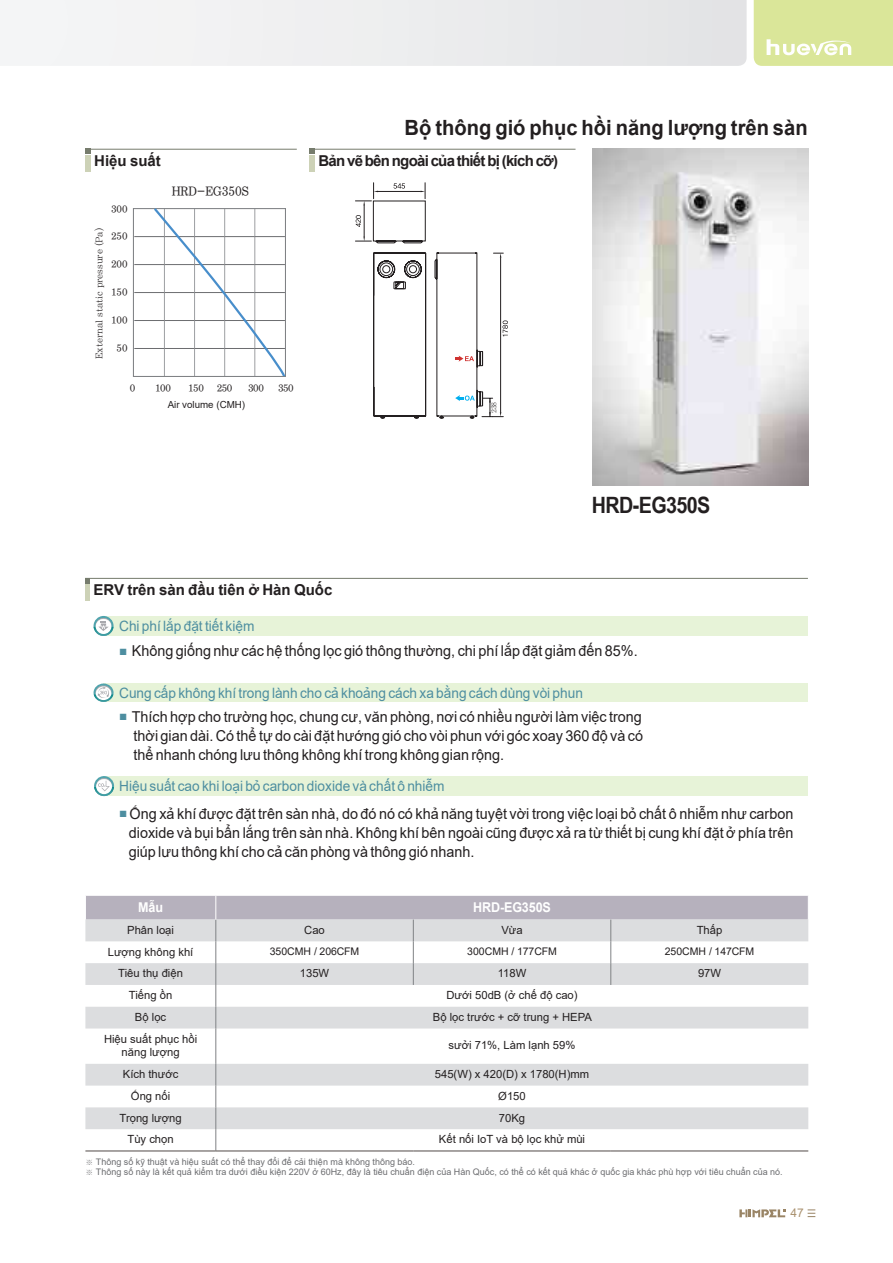
<style>
.page{position:relative;width:893px;height:1263px;background:#fff}
.page>*{position:absolute;margin:0;border:0;box-sizing:border-box;transform-origin:0 0}
.t1{font:700 22.5px "Arial Narrow";letter-spacing:-.025em;color:#231f20;scale:1.07 1}
.t2{font:700 21px "Arial";color:#231f20;scale:.96 1}
.t3{font:15px/19px "Arial";color:#231f20;text-align:justify;scale:.96 1}
.t4{font:700 15px "Arial";color:#231f20}
.t5{font:700 15px "Arial";letter-spacing:-.05em;color:#231f20}
.t6{font:14.25px "Arial";color:#4d8ea0;scale:.96 1}
.t7{font:700 13.5px "Arial";letter-spacing:-.01em;color:#fff;scale:.93 1}
.t8{font:12.75px "YDVY Mj O34";color:#231f20;scale:.93 1}
.t9{font:12px "Arial";color:#aa9270}
.t10{font:11.25px/13.5px "Arial";color:#231f20;text-align:center}
.t11{font:10.5px "Arial";letter-spacing:-.005em;color:#231f20}
.t12{font:9.75px "YDVY Mj O34";color:#231f20}
.t13{font:9.75px "YDVY Mj O33";color:#231f20}
.t14{font:9.75px "Arial";color:#231f20}
.t15{font:9px/10.8px "Arial";color:#6c6d70}
.t16{font:7.2px "YDVY Mj O33";color:#231f20;scale:.93 1}
.s1{font-weight:700;font-size:13.5px;color:#4d8ea0}
.s2{font-family:"YDVY Mj O32"}
</style>
<div class="page">
<img style="left:593px;top:149px;width:215px;height:337px">
<svg style="left:739px;top:1209px;width:46px;height:8px"></svg>
<svg style="left:808px;top:1209px;width:7px;height:8px"></svg>
<hr style="left:85px;top:149px;width:212px;height:1px;background:#767c6d">
<svg style="left:85px;top:150px;width:5px;height:4px"></svg>
<div style="left:85px;top:155px;width:5px;height:17px;background:#cdd2b7"></div>
<hr style="left:85px;top:578px;width:723px;height:1px;background:#767c6d">
<svg style="left:85px;top:579px;width:5px;height:4px"></svg>
<div style="left:85px;top:585px;width:5px;height:16px;background:#cdd2b7"></div>
<hr style="left:309px;top:149px;width:266px;height:1px;background:#767c6d">
<svg style="left:309px;top:150px;width:5px;height:4px"></svg>
<div style="left:309px;top:155px;width:5px;height:17px;background:#cdd2b7"></div>
<hr style="left:134px;top:236px;width:30px;height:1px;background:#6c6d70">
<hr style="left:134px;top:264px;width:30px;height:1px;background:#6c6d70">
<hr style="left:134px;top:292px;width:30px;height:1px;background:#6c6d70">
<hr style="left:134px;top:320px;width:30px;height:1px;background:#6c6d70">
<hr style="left:134px;top:348px;width:30px;height:1px;background:#6c6d70">
<div style="left:133px;top:208px;width:153px;height:169px;border:1px solid #808285"></div>
<svg style="left:85px;top:1028px;width:723px;height:101px"></svg>
<hr style="left:216px;top:1028px;width:1px;height:36px;background:#808285">
<svg style="left:216px;top:1064px;width:1px;height:86px"></svg>
<svg style="left:85px;top:896px;width:724px;height:132px"></svg>
<hr style="left:85px;top:1150px;width:131px;height:1px;background:#524a47">
<hr style="left:216px;top:1150px;width:197px;height:1px;background:#524a47">
<hr style="left:413px;top:1150px;width:198px;height:1px;background:#524a47">
<hr style="left:611px;top:1150px;width:197px;height:1px;background:#524a47">
<svg style="left:153px;top:208px;width:132px;height:169px"></svg>
<svg style="left:355px;top:183px;width:71px;height:60px"></svg>
<svg style="left:373px;top:253px;width:135px;height:165px"></svg>
<div style="left:103px;top:616px;width:705px;height:20px;background:#e7f3d8"></div>
<svg style="left:94px;top:616px;width:20px;height:20px"></svg>
<svg style="left:94px;top:618px;width:18px;height:18px"></svg>
<div style="left:103px;top:683px;width:705px;height:19px;background:#e7f3d8"></div>
<svg style="left:94px;top:683px;width:20px;height:19px"></svg>
<svg style="left:94px;top:685px;width:18px;height:17px"></svg>
<div style="left:103px;top:776px;width:705px;height:20px;background:#e7f3d8"></div>
<svg style="left:94px;top:776px;width:20px;height:20px"></svg>
<svg style="left:94px;top:778px;width:18px;height:18px"></svg>
<svg style="left:0;top:0;width:747px;height:66px"></svg>
<svg style="left:754px;top:0;width:139px;height:66px;background:#dce79f"></svg>
<p class="t4" style="left:94px;top:150px;width:68px">Hiệu suất</p>
<p class="t12" style="left:111px;top:202px;width:18px">300</p>
<p class="t12" style="left:111px;top:230px;width:18px">250</p>
<p class="t12" style="left:111px;top:258px;width:18px">200</p>
<p class="t12" style="left:111px;top:286px;width:18px">150</p>
<p class="t12" style="left:111px;top:314px;width:18px">100</p>
<p class="t12" style="left:117px;top:342px;width:12px">50</p>
<p class="t13" style="left:93px;top:359px;width:133px;rotate:-90deg">External static pressure (Pa)</p>
<p class="t8" style="left:172px;top:182px;width:84px">HRD-EG350S</p>
<p class="t12" style="left:130px;top:382px;width:7px">0</p>
<p class="t12" style="left:155px;top:382px;width:17px">100</p>
<p class="t12" style="left:188px;top:382px;width:17px">150</p>
<p class="t12" style="left:217px;top:382px;width:17px">250</p>
<p class="t12" style="left:248px;top:382px;width:17px">300</p>
<p class="t12" style="left:278px;top:382px;width:17px">350</p>
<p class="t14" style="left:168px;top:398px;width:79px">Air volume (CMH)</p>
<p class="t2" style="left:405px;top:113px;width:421px">Bộ thông gió phục hồi năng lượng trên sàn</p>
<p class="t5" style="left:318px;top:150px;width:241px">Bản vẽ bên ngoài của thiết bị (kích cỡ)</p>
<p class="t16" style="left:489px;top:413px;width:14px;rotate:-90deg">238</p>
<p class="t1" style="left:592px;top:488px;width:112px">HRD-EG350S</p>
<p class="t4" style="left:94px;top:579px;width:240px">ERV trên sàn đầu tiên ở Hàn Quốc</p>
<p class="t6" style="left:119px;top:616px;width:142px">Chi phí lắp đặt tiết kiệm</p>
<p class="t3" style="left:119px;top:641px;width:542px"><span class="s1">■</span> Không giống như các hệ thống lọc gió thông thường, chi phí lắp đặt giảm đến 85%.</p>
<p class="t6" style="left:119px;top:683px;width:485px">Cung cấp không khí trong lành cho cả khoảng cách xa bằng cách dùng vòi phun</p>
<p class="t3" style="left:119px;top:707px;width:546px"><span class="s1">■</span> Thích hợp cho trường học, chung cư, văn phòng, nơi có nhiều người làm việc trong</p>
<p class="t3" style="left:134px;top:726px;width:532px">thời gian dài. Có thể tự do cài đặt hướng gió cho vòi phun với góc xoay 360 độ và có</p>
<p class="t3" style="left:134px;top:745px;width:388px">thể nhanh chóng lưu thông không khí trong không gian rộng.</p>
<p class="t6" style="left:119px;top:777px;width:340px">Hiệu suất cao khi loại bỏ carbon dioxide và chất ô nhiễm</p>
<p class="t3" style="left:129px;top:804px;width:694px;text-indent:-10px"><span class="s1">■</span> Ống xả khí được đặt trên sàn nhà, do đó nó có khả năng tuyệt vời trong việc loại bỏ chất ô nhiễm như carbon dioxide và bụi bẩn lắng trên sàn nhà. Không khí bên ngoài cũng được xả ra từ thiết bị cung khí đặt ở phía trên giúp lưu thông khí cho cả căn phòng và thông gió nhanh.</p>
<p class="t7" style="left:138px;top:897px;width:28px">Mẫu</p>
<p class="t7" style="left:473px;top:897px;width:85px">HRD-EG350S</p>
<p class="t10" style="left:127px;top:923px;width:48px">Phân loại</p>
<p class="t10" style="left:304px;top:923px;width:22px">Cao</p>
<p class="t10" style="left:501px;top:923px;width:23px">Vừa</p>
<p class="t10" style="left:697px;top:923px;width:27px">Thấp</p>
<p class="t10" style="left:108px;top:945px;width:87px">Lượng không khí</p>
<p class="t11" style="left:270px;top:944px;width:91px">350CMH / 206CFM</p>
<p class="t11" style="left:467px;top:944px;width:91px">300CMH / 177CFM</p>
<p class="t11" style="left:665px;top:944px;width:91px">250CMH / 147CFM</p>
<p class="t10" style="left:118px;top:966px;width:66px">Tiêu thụ điện</p>
<p class="t10" style="left:300px;top:966px;width:31px">135W</p>
<p class="t10" style="left:498px;top:966px;width:30px">118W</p>
<p class="t10" style="left:698px;top:966px;width:25px">97W</p>
<p class="t10" style="left:129px;top:988px;width:45px">Tiếng ồn</p>
<p class="t10" style="left:446px;top:988px;width:133px">Dưới 50dB (ở chế độ cao)</p>
<p class="t10" style="left:135px;top:1010px;width:33px">Bộ lọc</p>
<p class="t10" style="left:433px;top:1010px;width:161px">Bộ lọc trước + cỡ trung + HEPA</p>
<p class="t10" style="left:104px;top:1032px;width:95px">Hiệu suất phục hồi năng lượng</p>
<p class="t10" style="left:449px;top:1039px;width:128px">sưởi 71%, Làm lạnh 59%</p>
<p class="t10" style="left:123px;top:1067px;width:57px">Kích thước</p>
<p class="t10" style="left:435px;top:1067px;width:156px">545(W) x 420(D) x 1780(H)mm</p>
<p class="t10" style="left:131px;top:1089px;width:41px">Ống nối</p>
<p class="t10" style="left:498px;top:1089px;width:29px">Ø150</p>
<p class="t10" style="left:120px;top:1111px;width:64px">Trọng lượng</p>
<p class="t10" style="left:499px;top:1111px;width:28px">70Kg</p>
<p class="t10" style="left:127px;top:1132px;width:48px">Tùy chọn</p>
<p class="t10" style="left:439px;top:1132px;width:148px">Kết nối IoT và bộ lọc khử mùi</p>
<p class="t15" style="left:85px;top:1156px;width:699px"><span class="s2">※</span> Thông số kỹ thuật và hiệu suất có thể thay đổi để cải thiện mà không thông báo.<br><span class="s2">※</span> Thông số này là kết quả kiểm tra dưới điều kiện 220V ở 60Hz, đây là tiêu chuẩn điện của Hàn Quốc, có thể có kết quả khác ở quốc gia khác phù hợp với tiêu chuẩn của nó.</p>
<p class="t9" style="left:790px;top:1205px;width:15px">47</p>
</div>
